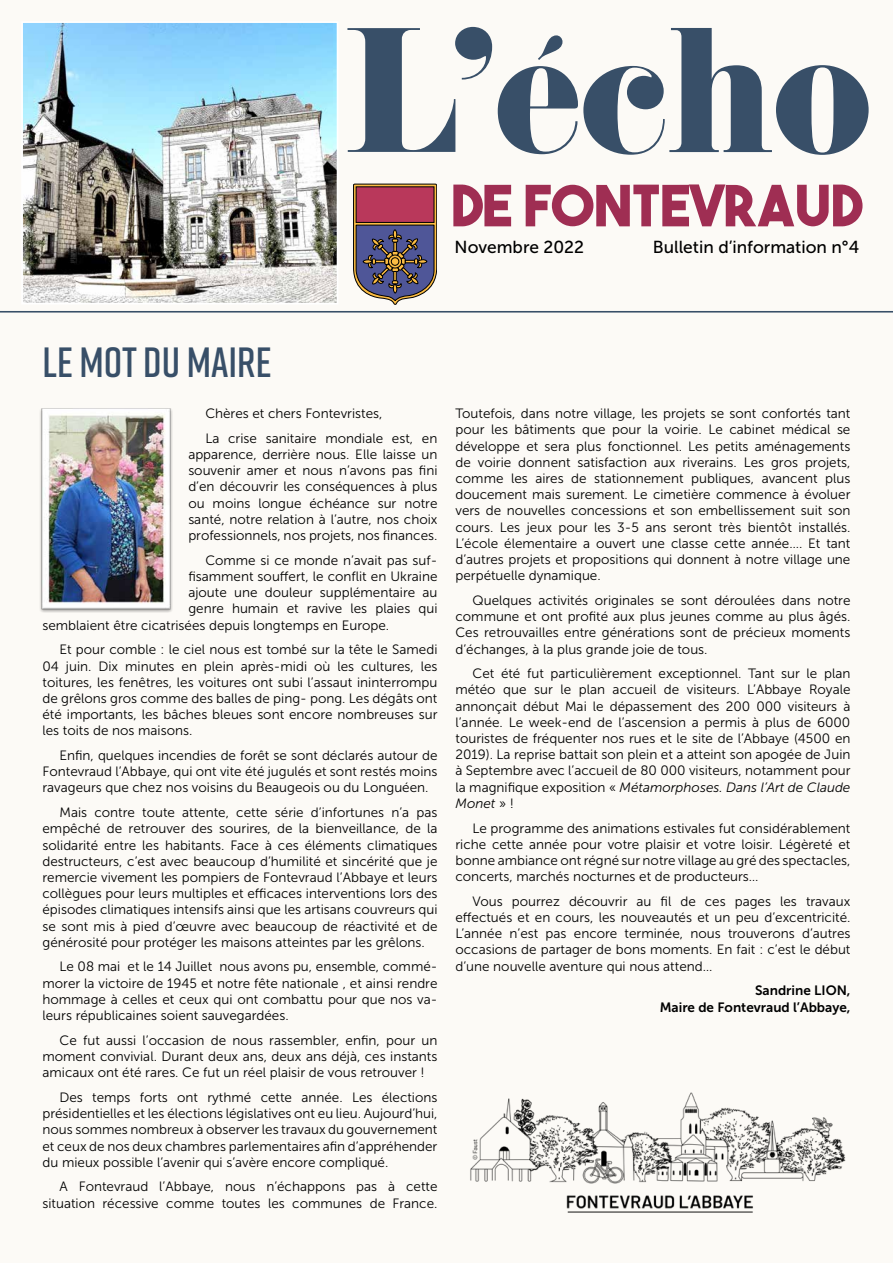
<style>
.page{position:relative;width:893px;height:1263px;background:#fcfaf6}
.page>*{position:absolute;margin:0;border:0;box-sizing:border-box;transform-origin:0 0}
.t1{font:154.95px "Eloquent JF Pro";color:#384f68}
.t2{font:56.55px "The Bold Font";color:#9f2e53}
.t3{font:600 42.3px "Rift";color:#384f68}
.t4{font:17.25px "Museo Sans 500";color:#000}
.t5{font:13.5px/16.2px "Museo Sans 300";color:#000;text-align:justify}
.t6{font:13.5px/16.2px "Museo Sans 700";color:#000;text-align:right}
.s1{font-style:italic}
</style>
<div class="page">
<hr style="left:0;top:311px;width:893px;height:2px;background:#384f68">
<svg style="left:353px;top:184px;width:84px;height:120px;background:#81596d"></svg>
<svg style="left:389px;top:255px;width:13px;height:13px"></svg>
<div style="left:388px;top:255px;width:14px;height:13px;border:1px solid #000;border-radius:50%"></div>
<div style="left:391px;top:258px;width:8px;height:7px;border:1px solid #000;border-radius:50%"></div>
<img style="left:24px;top:24px;width:311px;height:278px">
<div style="left:21px;top:21px;width:317px;height:284px;border:2px solid #fff"></div>
<img style="left:40px;top:408px;width:133px;height:205px">
<img style="left:470px;top:1092px;width:376px;height:121px">
<h1 class="t1" style="left:344px;top:8px;width:529px">L’écho</h1>
<h2 class="t2" style="left:452px;top:170px;width:412px">DE FONTEVRAUD</h2>
<p class="t4" style="left:455px;top:238px;width:131px">Novembre 2022</p>
<p class="t4" style="left:653px;top:238px;width:208px">Bulletin d’information n°4</p>
<h3 class="t3" style="left:43px;top:332px;width:231px">LE MOT DU MAIRE</h3>
<p class="t5" style="left:205px;top:401px;width:234px;line-height:24.8px">Chères et chers Fontevristes,<br>La crise sanitaire mondiale est, en</p>
<p class="t5" style="left:188px;top:446px;width:251px">apparence, derrière nous. Elle laisse un souvenir amer et nous n’avons pas fini d’en découvrir les conséquences à plus ou moins longue échéance sur notre santé, notre relation à l’autre, nos choix professionnels, nos projets, nos finances.</p>
<p class="t5" style="left:205px;top:552px;width:234px">Comme si ce monde n’avait pas suf-</p>
<p class="t5" style="left:188px;top:568px;width:251px">fisamment souffert, le conflit en Ukraine</p>
<p class="t5" style="left:188px;top:584px;width:251px">ajoute une douleur supplémentaire au</p>
<p class="t5" style="left:188px;top:601px;width:251px">genre humain et ravive les plaies qui</p>
<p class="t5" style="left:43px;top:617px;width:348px">semblaient être cicatrisées depuis longtemps en Europe.</p>
<p class="t5" style="left:43px;top:642px;width:396px;text-indent:17px">Et pour comble : le ciel nous est tombé sur la tête le Samedi 04 juin. Dix minutes en plein après-midi où les cultures, les toitures, les fenêtres, les voitures ont subi l’assaut ininterrompu de grêlons gros comme des balles de ping- pong. Les dégâts ont été importants, les bâches bleues sont encore nombreuses sur les toits de nos maisons.</p>
<p class="t5" style="left:43px;top:747px;width:396px;text-indent:17px">Enfin, quelques incendies de forêt se sont déclarés autour de Fontevraud l’Abbaye, qui ont vite été jugulés et sont restés moins ravageurs que chez nos voisins du Beaugeois ou du Longuéen.</p>
<p class="t5" style="left:43px;top:804px;width:396px;text-indent:17px">Mais contre toute attente, cette série d’infortunes n’a pas empêché de retrouver des sourires, de la bienveillance, de la solidarité entre les habitants. Face à ces éléments climatiques destructeurs, c’est avec beaucoup d’humilité et sincérité que je remercie vivement les pompiers de Fontevraud l’Abbaye et leurs collègues pour leurs multiples et efficaces interventions lors des épisodes climatiques intensifs ainsi que les artisans couvreurs qui se sont mis à pied d’œuvre avec beaucoup de réactivité et de générosité pour protéger les maisons atteintes par les grêlons.</p>
<p class="t5" style="left:43px;top:959px;width:396px;text-indent:17px">Le 08 mai et le 14 Juillet nous avons pu, ensemble, commé&shy;morer la victoire de 1945 et notre fête nationale , et ainsi rendre hommage à celles et ceux qui ont combattu pour que nos va&shy;leurs républicaines soient sauvegardées.</p>
<p class="t5" style="left:43px;top:1032px;width:396px;text-indent:17px">Ce fut aussi l’occasion de nous rassembler, enfin, pour un moment convivial. Durant deux ans, deux ans déjà, ces instants amicaux ont été rares. Ce fut un réel plaisir de vous retrouver !</p>
<p class="t5" style="left:43px;top:1089px;width:396px;text-indent:17px">Des temps forts ont rythmé cette année. Les élections présidentielles et les élections législatives ont eu lieu. Aujourd’hui, nous sommes nombreux à observer les travaux du gouvernement et ceux de nos deux chambres parlementaires afin d’appréhender du mieux possible l’avenir qui s’avère encore compliqué.</p>
<p class="t5" style="left:43px;top:1179px;width:396px;text-align:right">A Fontevraud l’Abbaye, nous n’échappons pas à cette situation récessive comme toutes les communes de France.</p>
<p class="t5" style="left:455px;top:405px;width:396px">Toutefois, dans notre village, les projets se sont confortés tant pour les bâtiments que pour la voirie. Le cabinet médical se développe et sera plus fonctionnel. Les petits aménagements de voirie donnent satisfaction aux riverains. Les gros projets, comme les aires de stationnement publiques, avancent plus doucement mais surement. Le cimetière commence à évoluer vers de nouvelles concessions et son embellissement suit son cours. Les jeux pour les 3-5 ans seront très bientôt installés.<br>L’école élementaire a ouvert une classe cette année…. Et tant d’autres projets et propositions qui donnent à notre village une perpétuelle dynamique.</p>
<p class="t5" style="left:455px;top:592px;width:396px;text-indent:17px">Quelques activités originales se sont déroulées dans notre commune et ont profité aux plus jeunes comme au plus âgés.<br>Ces retrouvailles entre générations sont de précieux moments d’échanges, à la plus grande joie de tous.</p>
<p class="t5" style="left:455px;top:666px;width:396px;text-indent:17px">Cet été fut particulièrement exceptionnel. Tant sur le plan météo que sur le plan accueil de visiteurs. L’Abbaye Royale annonçait début Mai le dépassement des 200 000 visiteurs à l’année. Le week-end de l’ascension a permis à plus de 6000 touristes de fréquenter nos rues et le site de l’Abbaye (4500 en 2019). La reprise battait son plein et a atteint son apogée de Juin à Septembre avec l’accueil de 80 000 visiteurs, notamment pour la magnifique exposition « <span class="s1">Métamorphoses. Dans l’Art de Claude Monet</span> » !</p>
<p class="t5" style="left:455px;top:820px;width:396px;text-indent:17px">Le programme des animations estivales fut considérablement riche cette année pour votre plaisir et votre loisir. Légèreté et bonne ambiance ont régné sur notre village au gré des spectacles, concerts, marchés nocturnes et de producteurs…</p>
<p class="t5" style="left:455px;top:893px;width:396px;text-indent:17px">Vous pourrez découvrir au fil de ces pages les travaux effectués et en cours, les nouveautés et un peu d’excentricité.<br>L’année n’est pas encore terminée, nous trouverons d’autres occasions de partager de bons moments. En fait : c’est le début d’une nouvelle aventure qui nous attend…</p>
<p class="t6" style="left:660px;top:982px;width:192px">Sandrine LION,<br>Maire de Fontevraud l’Abbaye,</p>
</div>
